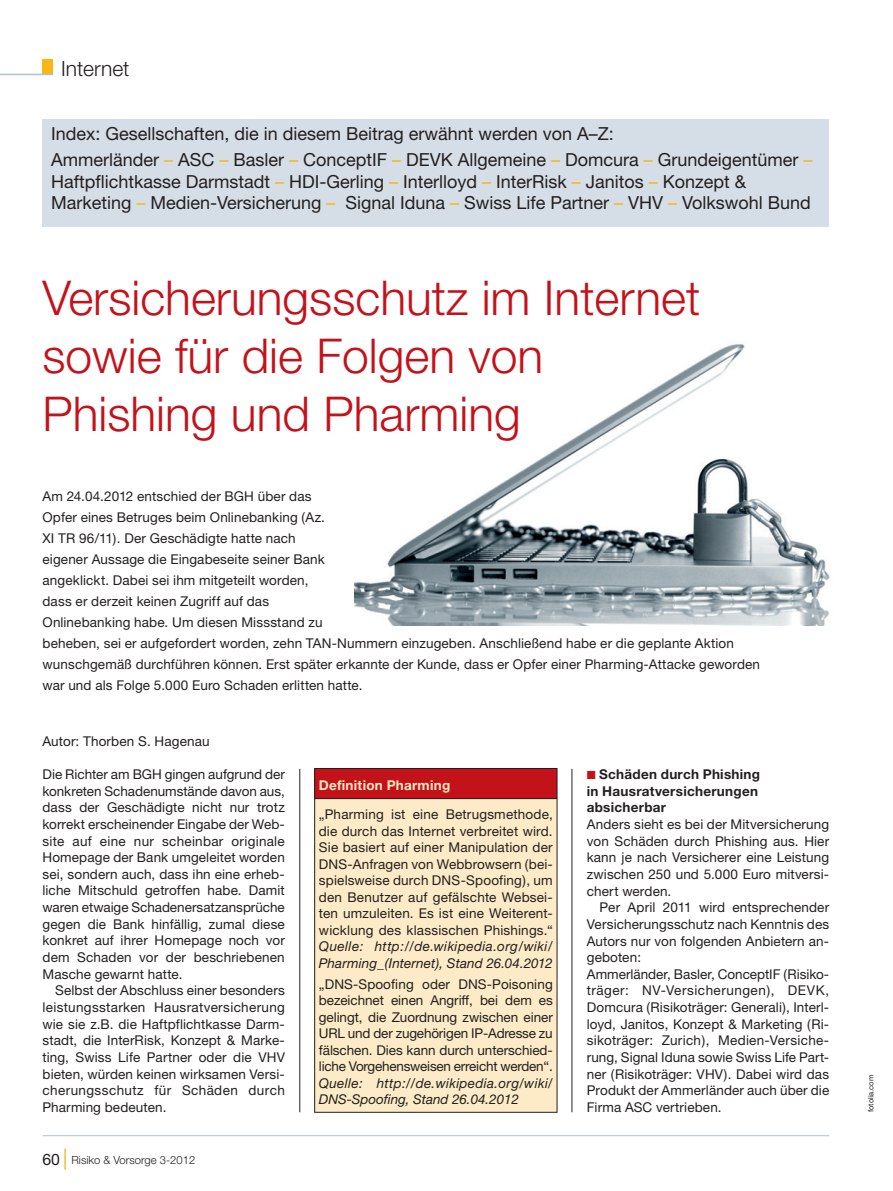
<style>
.page{position:relative;width:893px;height:1191px;background:#fff}
.page>*{position:absolute;margin:0;border:0;box-sizing:border-box;transform-origin:0 0}
.t1{font:300 48px/57.6px "Helvetica Neue";color:#c4121a}
.t2{font:300 21px "Helvetica Neue";color:#231f20}
.t3{font:18px/25.8px "Helvetica Neue";color:#231f20}
.t4{font:13.5px/16.6px "Helvetica Neue";letter-spacing:.01em;color:#231f20;text-align:justify}
.t5{font:italic 13.5px/16.5px "Helvetica Neue";letter-spacing:.015em;color:#231f20}
.t6{font:700 13.5px/16.2px "Helvetica Neue";letter-spacing:.02em;color:#231f20}
.t7{font:700 13.5px "Helvetica Neue";letter-spacing:.02em;color:#fcebc6}
.t8{font:300 11.25px "Helvetica Neue";color:#231f20}
.t9{font:7.5px "Helvetica Neue";color:#231f20}
.s1{color:#f9b614}
.s2{font-weight:400;font-size:15.75px}
.s3{font-family:"BB Sonderzeichen";font-weight:400;color:#c4121a}
</style>
<div class="page">
<div style="left:315px;top:768px;width:242px;height:344px;background:#fcebc6"></div>
<hr style="left:43px;top:1135px;width:786px;height:1px;background:#b0c2d2">
<hr style="left:64px;top:1148px;width:2px;height:21px;background:#f9b614">
<div style="left:43px;top:60px;width:10px;height:14px;background:#f9b614"></div>
<hr style="left:0;top:74px;width:53px;height:1px;background:#b0c2d2">
<hr style="left:299px;top:769px;width:1px;height:343px;background:#231f20">
<hr style="left:572px;top:769px;width:1px;height:343px;background:#231f20">
<div style="left:43px;top:119px;width:786px;height:107px;background:#d5dee7"></div>
<div style="left:315px;top:769px;width:242px;height:29px;background:#c4121a"></div>
<hr style="left:315px;top:798px;width:242px;height:1px;background:#231f20">
<div style="left:314px;top:768px;width:243px;height:344px;border:1px solid #231f20"></div>
<img style="left:354px;top:344px;width:476px;height:281px">
<h2 class="t2" style="left:61px;top:61px;width:70px">Internet</h2>
<h3 class="t3" style="left:51px;top:123px;width:763px">Index: Gesellschaften, die in diesem Beitrag erwähnt werden von A–Z:<br>Ammerländer <span class="s1">–</span> ASC <span class="s1">–</span> Basler <span class="s1">–</span> ConceptIF <span class="s1">–</span> DEVK Allgemeine <span class="s1">–</span> Domcura <span class="s1">–</span> Grundeigentümer <span class="s1">–</span></h3>
<h3 class="t3" style="left:51px;top:172px;width:761px;line-height:21.6px">Haftpflichtkasse Darmstadt <span class="s1">–</span> HDI-Gerling <span class="s1">–</span> Interlloyd <span class="s1">–</span> InterRisk <span class="s1">–</span> Janitos <span class="s1">–</span> Konzept &amp;<br>Marketing <span class="s1">–</span> Medien-Versicherung <span class="s1">–</span> Signal Iduna <span class="s1">–</span> Swiss Life Partner <span class="s1">–</span> VHV <span class="s1">–</span> Volkswohl Bund</h3>
<h1 class="t1" style="left:43px;top:274px;width:659px">Versicherungsschutz im Internet sowie für die Folgen von<br>Phishing und Pharming</h1>
<p class="t4" style="left:43px;top:487px;width:719px;line-height:21px;text-align:left">Am 24.04.2012 entschied der BGH über das<br>Opfer eines Betruges beim Onlinebanking (Az.<br>XI TR 96/11). Der Geschädigte hatte nach<br>eigener Aussage die Eingabeseite seiner Bank<br>angeklickt. Dabei sei ihm mitgeteilt worden,<br>dass er derzeit keinen Zugriff auf das<br>Onlinebanking habe. Um diesen Missstand zu<br>beheben, sei er aufgefordert worden, zehn TAN-Nummern einzugeben. Anschließend habe er die geplante Aktion wunschgemäß durchführen können. Erst später erkannte der Kunde, dass er Opfer einer Pharming-Attacke geworden war und als Folge 5.000 Euro Schaden erlitten hatte.</p>
<p class="t4" style="left:43px;top:734px;width:169px">Autor: Thorben S. Hagenau</p>
<p class="t4" style="left:43px;top:767px;width:244px">Die Richter am BGH gingen aufgrund der konkreten Schadenumstände davon aus, dass der Geschädigte nicht nur trotz korrekt erscheinender Eingabe der Web&shy;site auf eine nur scheinbar originale Homepage der Bank umgeleitet worden sei, sondern auch, dass ihn eine erheb&shy;liche Mitschuld getroffen habe. Damit waren etwaige Schadenersatzansprüche gegen die Bank hinfällig, zumal diese konkret auf ihrer Homepage noch vor dem Schaden vor der beschriebenen Masche gewarnt hatte.</p>
<p class="t4" style="left:43px;top:983px;width:244px;text-indent:13px">Selbst der Abschluss einer besonders leistungsstarken Hausratversicherung wie sie z.B. die Haftpflichtkasse Darm&shy;stadt, die InterRisk, Konzept &amp; Marke&shy;ting, Swiss Life Partner oder die VHV bieten, würden keinen wirksamen Versi&shy;cherungsschutz für Schäden durch Pharming bedeuten.</p>
<p class="t8" style="left:43px;top:1155px;width:154px"><span class="s2">60</span> Risiko &amp; Vorsorge 3-2012</p>
<p class="t7" style="left:319px;top:780px;width:133px">Definition Pharming</p>
<p class="t4" style="left:319px;top:807px;width:235px">„Pharming ist eine Betrugsmethode, die durch das Internet verbreitet wird.<br>Sie basiert auf einer Manipulation der DNS-Anfragen von Webbrowsern (bei&shy;spielsweise durch DNS-Spoofing), um den Benutzer auf gefälschte Websei&shy;ten umzuleiten. Es ist eine Weiterent&shy;wicklung des klassischen Phishings.“</p>
<p class="t5" style="left:319px;top:939px;width:235px">Quelle: http://de.wikipedia.org/wiki/<br>Pharming_(Internet), Stand 26.04.2012</p>
<p class="t4" style="left:319px;top:976px;width:235px">„DNS-Spoofing oder DNS-Poisoning bezeichnet einen Angriff, bei dem es gelingt, die Zuordnung zwischen einer URL und der zugehörigen IP-Adresse zu fälschen. Dies kann durch unterschied&shy;liche Vorgehensweisen erreicht werden“.</p>
<p class="t5" style="left:319px;top:1075px;width:235px">Quelle: http://de.wikipedia.org/wiki/<br>DNS-Spoofing, Stand 26.04.2012</p>
<p class="t6" style="left:587px;top:767px;width:175px"><span class="s3">K</span> Schäden durch Phishing in Hausratversicherungen absicherbar</p>
<p class="t4" style="left:587px;top:817px;width:244px">Anders sieht es bei der Mitversicherung von Schäden durch Phishing aus. Hier kann je nach Versicherer eine Leistung zwischen 250 und 5.000 Euro mitversi&shy;chert werden.</p>
<p class="t4" style="left:587px;top:900px;width:244px;text-align:left;text-indent:13px">Per April 2011 wird entsprechender Ver sicherungsschutz nach Kenntnis des Autors nur von folgenden Anbietern an&shy;geboten:<br>Ammerländer, Basler, ConceptIF (Risiko&shy;träger: NV-Versicherungen), DEVK, Domcura (Risikoträger: Generali), Interl&shy;loyd, Janitos, Konzept &amp; Marketing (Ri&shy;sikoträger: Zurich), Medien-Versiche&shy;rung, Signal Iduna sowie Swiss Life Part&shy;ner (Risikoträger: VHV). Dabei wird das Produkt der Ammerländer auch über die Firma ASC vertrieben.</p>
<p class="t9" style="left:868px;top:1112px;width:39px;rotate:-90deg">fotolia.com</p>
</div>
